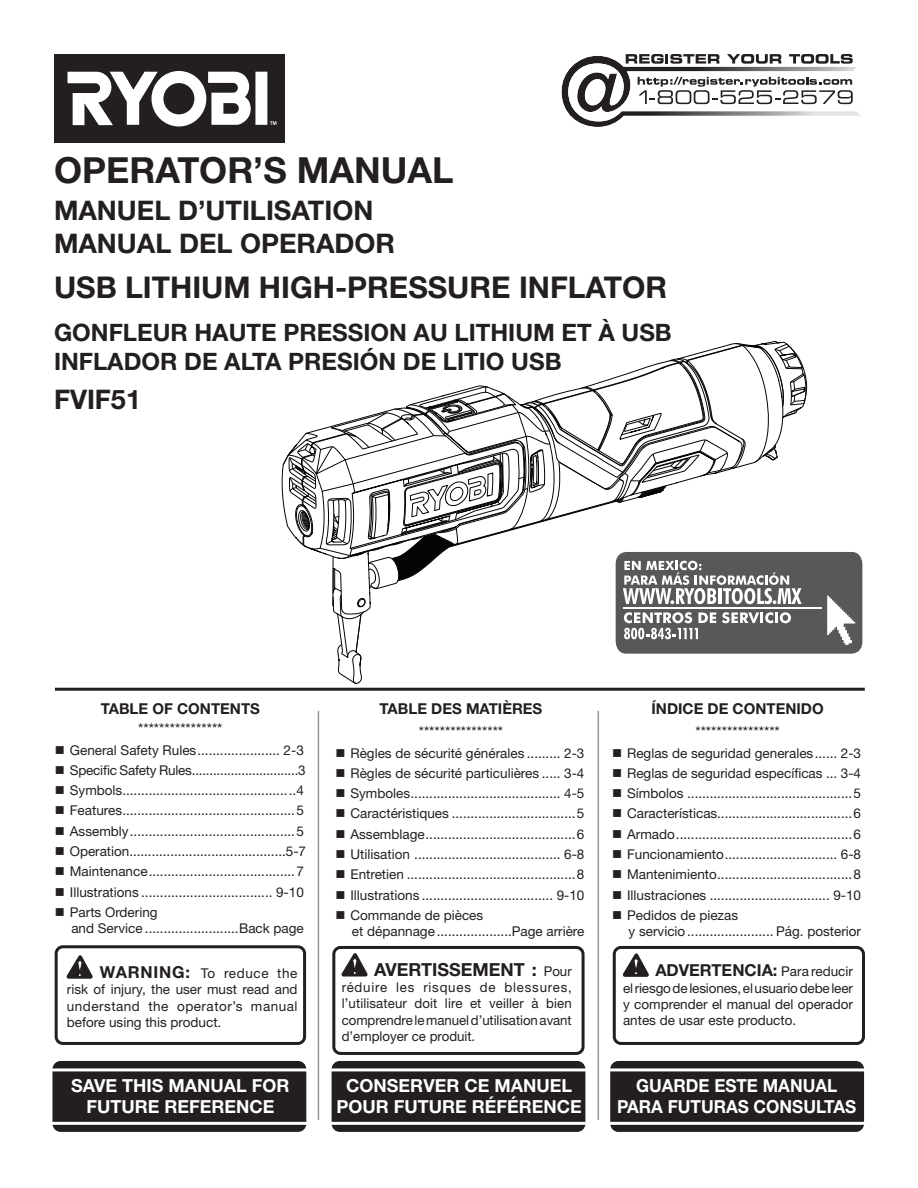
<style>
.page{position:relative;width:918px;height:1188px;background:#fff}
.page>*{position:absolute;margin:0;border:0;box-sizing:border-box;transform-origin:0 0}
.Heading_2{font:700 36px "Helvetica Neue LT Std";color:#231f20}
.Heading_2-2{font:700 30px "Helvetica Neue LT Std";color:#231f20}
.Heading_2-3{font:700 27px "Helvetica Neue LT Std";color:#231f20}
.Heading_2-4{font:700 24px/28.8px "Helvetica Neue LT Std";color:#231f20}
.HEADING{font:700 18px/21px "Helvetica Neue LT Std";color:#fff;text-align:center}
.HEADING-2{font:700 18px/21px "Helvetica Neue LT Std";color:#fff;text-align:center;scale:.95 1}
.Body_text{font:700 18px "Helvetica Neue LT Std";color:#231f20}
.Body_text-2{font:700 16.5px "Helvetica Neue LT Std";color:#231f20}
.t1{font:700 15px "Helvetica Neue LT Std";color:#231f20}
.t2{font:15px "Helvetica Neue LT Std";color:#231f20}
.Body_text-3{font:13.5px/16.2px "Helvetica Neue LT Std";color:#231f20;text-align:justify}
.s1{font-weight:700;font-size:16.5px}
.s2{font-weight:400;font-size:13.5px}
</style>
<div class="page">
<div style="left:333px;top:1062px;width:251px;height:68px;background:#231f20;border-radius:7px"></div>
<div style="left:332px;top:1061px;width:253px;height:71px;border:3px solid #231f20;border-radius:7px"></div>
<div style="left:54px;top:1062px;width:251px;height:68px;background:#231f20;border-radius:7px"></div>
<div style="left:52px;top:1061px;width:254px;height:71px;border:3px solid #231f20;border-radius:7px"></div>
<div style="left:612px;top:1062px;width:251px;height:68px;background:#231f20;border-radius:7px"></div>
<div style="left:610px;top:1061px;width:254px;height:71px;border:3px solid #231f20;border-radius:7px"></div>
<hr style="left:38px;top:1122px;width:864px;height:3px;background:#fff">
<hr style="left:39px;top:1068px;width:862px;height:3px;background:#fff">
<div style="left:55px;top:945px;width:251px;height:100px;border:3px solid #231f20;border-radius:7px"></div>
<svg style="left:67px;top:956px;width:25px;height:22px"></svg>
<div style="left:613px;top:946px;width:252px;height:99px;border:3px solid #231f20;border-radius:7px"></div>
<div style="left:332px;top:946px;width:253px;height:109px;border:3px solid #231f20;border-radius:7px"></div>
<svg style="left:623px;top:954px;width:25px;height:22px"></svg>
<svg style="left:342px;top:954px;width:25px;height:22px"></svg>
<hr style="left:55px;top:688px;width:810px;height:3px;background:#231f20">
<hr style="left:318px;top:711px;width:1px;height:409px;background:#939598">
<hr style="left:598px;top:711px;width:1px;height:409px;background:#939598">
<div style="left:54px;top:54px;width:231px;height:88px;background:#231f20"></div>
<div style="left:255px;top:72px;width:12px;height:53px;background:#fff"></div>
<svg style="left:68px;top:71px;width:183px;height:55px"></svg>
<svg style="left:270px;top:121px;width:6px;height:4px"></svg>
<svg style="left:282px;top:54px;width:580px;height:630px"></svg>
<p class="Heading_2" style="left:54px;top:148px;width:401px">OPERATOR’S MANUAL</p>
<p class="Heading_2-3" style="left:54px;top:194px;width:321px">MANUEL D’UTILISATION</p>
<p class="Heading_2-3" style="left:54px;top:226px;width:343px">MANUAL DEL OPERADOR</p>
<p class="Heading_2-2" style="left:54px;top:268px;width:615px">USB LITHIUM HIGH-PRESSURE INFLATOR</p>
<p class="Heading_2-4" style="left:54px;top:318px;width:619px">GONFLEUR HAUTE PRESSION AU LITHIUM ET À USB<br>INFLADOR DE ALTA PRESIÓN DE LITIO USB</p>
<p class="Heading_2-3" style="left:54px;top:382px;width:89px">FVIF51</p>
<p class="t1" style="left:101px;top:700px;width:161px">TABLE OF CONTENTS</p>
<p class="t2" style="left:138px;top:719px;width:86px">****************</p>
<p class="Body_text-3" style="left:70px;top:742px;width:236px">General Safety Rules...................... 2-3</p>
<p class="Body_text-3" style="left:70px;top:762px;width:237px">Specific Safety Rules..............................3</p>
<p class="Body_text-3" style="left:70px;top:782px;width:235px">Symbols..............................................4</p>
<p class="Body_text-3" style="left:70px;top:802px;width:235px">Features..............................................5</p>
<p class="Body_text-3" style="left:70px;top:823px;width:235px">Assembly............................................5</p>
<p class="Body_text-3" style="left:70px;top:843px;width:238px">Operation..........................................5-7</p>
<p class="Body_text-3" style="left:70px;top:863px;width:235px">Maintenance.......................................7</p>
<p class="Body_text-3" style="left:70px;top:884px;width:236px">Illustrations ................................... 9-10</p>
<p class="Body_text-3" style="left:70px;top:904px;width:236px">Parts Ordering<br>and Service .........................Back page</p>
<p class="Body_text-3" style="left:67px;top:965px;width:232px;text-indent:33px"><span class="s1">WARNING:</span> To reduce the risk of injury, the user must read and understand the operator’s manual before using this product.</p>
<p class="HEADING" style="left:71px;top:1074px;width:220px">SAVE THIS MANUAL FOR<br>FUTURE REFERENCE</p>
<p class="t1" style="left:380px;top:700px;width:164px">TABLE DES MATIÈRES</p>
<p class="t2" style="left:419px;top:722px;width:86px">****************</p>
<p class="Body_text-3" style="left:350px;top:745px;width:235px">Règles de sécurité générales ......... 2-3</p>
<p class="Body_text-3" style="left:350px;top:765px;width:236px">Règles de sécurité particulières ..... 3-4</p>
<p class="Body_text-3" style="left:350px;top:785px;width:236px">Symboles........................................ 4-5</p>
<p class="Body_text-3" style="left:350px;top:805px;width:235px">Caractéristiques .................................5</p>
<p class="Body_text-3" style="left:350px;top:826px;width:235px">Assemblage........................................6</p>
<p class="Body_text-3" style="left:350px;top:846px;width:236px">Utilisation ....................................... 6-8</p>
<p class="Body_text-3" style="left:350px;top:866px;width:235px">Entretien .............................................8</p>
<p class="Body_text-3" style="left:350px;top:887px;width:236px">Illustrations ................................... 9-10</p>
<p class="Body_text-3" style="left:350px;top:907px;width:236px">Commande de pièces<br>et dépannage....................Page arrière</p>
<p class="Body_text" style="left:374px;top:959px;width:199px">AVERTISSEMENT : <span class="s2">Pour</span></p>
<p class="Body_text-3" style="left:342px;top:979px;width:232px">réduire les risques de blessures, l’utilisateur doit lire et veiller à bien comprendre le manuel d’utilisation avant d’employer ce produit.</p>
<p class="HEADING" style="left:337px;top:1074px;width:247px">CONSERVER CE MANUEL<br>POUR FUTURE RÉFÉRENCE</p>
<p class="t1" style="left:652px;top:700px;width:174px">ÍNDICE DE CONTENIDO</p>
<p class="t2" style="left:695px;top:722px;width:86px">****************</p>
<p class="Body_text-3" style="left:627px;top:745px;width:236px">Reglas de seguridad generales...... 2-3</p>
<p class="Body_text-3" style="left:627px;top:765px;width:236px">Reglas de seguridad específicas ... 3-4</p>
<p class="Body_text-3" style="left:627px;top:785px;width:236px">Símbolos ............................................5</p>
<p class="Body_text-3" style="left:627px;top:805px;width:235px">Características....................................6</p>
<p class="Body_text-3" style="left:627px;top:826px;width:235px">Armado...............................................6</p>
<p class="Body_text-3" style="left:627px;top:846px;width:235px">Funcionamiento.............................. 6-8</p>
<p class="Body_text-3" style="left:627px;top:866px;width:236px">Mantenimiento....................................8</p>
<p class="Body_text-3" style="left:627px;top:887px;width:236px">Illustraciones ................................ 9-10</p>
<p class="Body_text-3" style="left:627px;top:907px;width:236px">Pedidos de piezas<br>y servicio....................... Pág. posterior</p>
<p class="Body_text-2" style="left:655px;top:960px;width:199px">ADVERTENCIA: <span class="s2">Para reducir</span></p>
<p class="Body_text-3" style="left:623px;top:979px;width:231px">el riesgo de lesiones, el usuario debe leer y comprender el manual del operador antes de usar este producto.</p>
<p class="HEADING-2" style="left:617px;top:1074px;width:253px">GUARDE ESTE MANUAL<br>PARA FUTURAS CONSULTAS</p>
</div>
